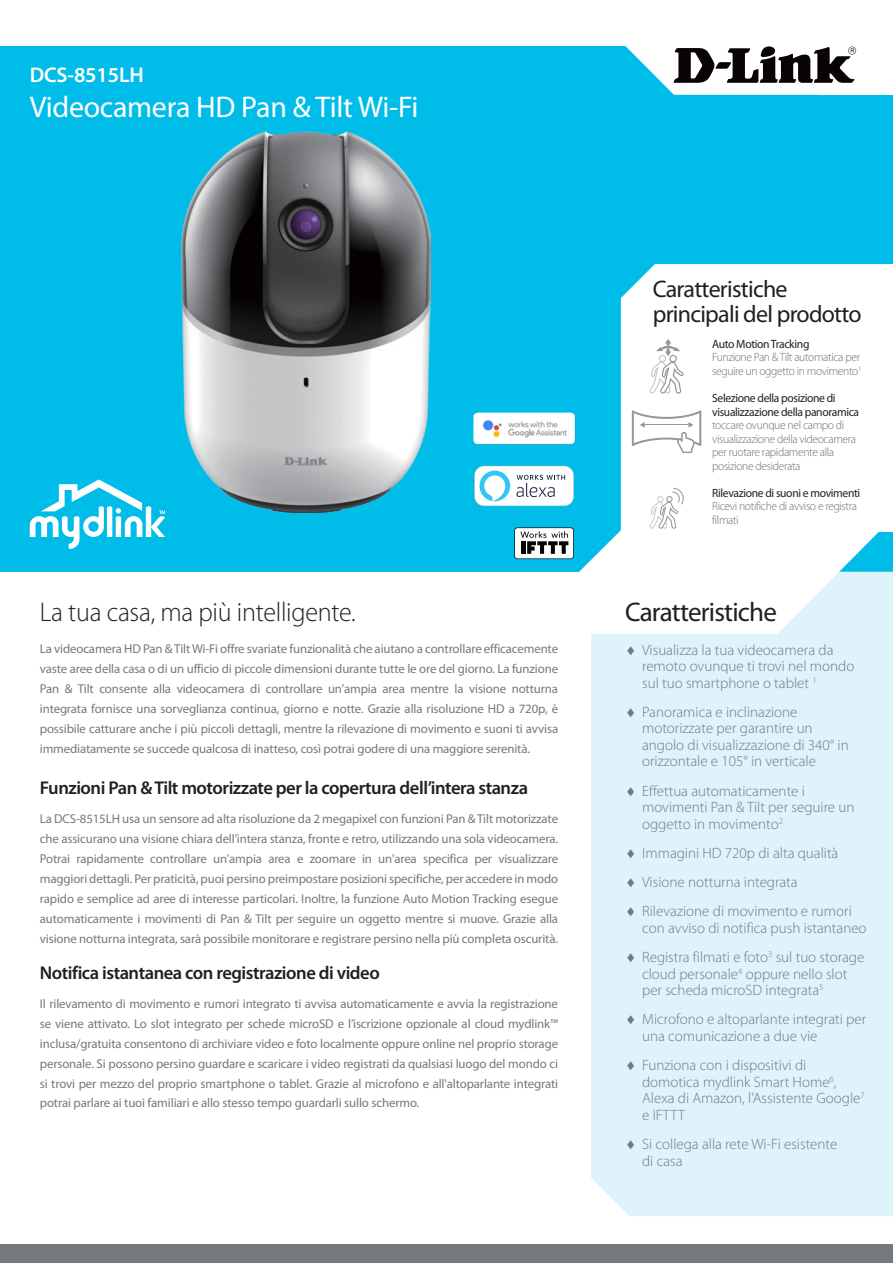
<style>
.page{position:relative;width:893px;height:1263px;background:#fff}
.page>*{position:absolute;margin:0;border:0;box-sizing:border-box;transform-origin:0 0}
.Product_Name__Cover{font:30px "Myriad Pro";letter-spacing:-.01em;color:#fff}
.t1{font:300 27px "Myriad Pro";letter-spacing:-.01em;color:#231f20}
.Features_Title{font:27px "Myriad Pro";letter-spacing:-.03em;color:#231f20}
.Highlights_Title{font:24px/25.5px "Myriad Pro";letter-spacing:-.03em;color:#231f20}
.Model_Number__Cover{font:600 21.3px "Myriad Pro";letter-spacing:-.01em;color:#fff}
.Description_Topic{font:600 18.6px "Myriad Pro";letter-spacing:-.025em;color:#231f20}
.t2{font:300 15px/16.5px "Myriad Pro";color:#75797d}
.Description_Text{font:12.9px/20px "Myriad Pro";letter-spacing:-.01em;color:#75797d;text-align:justify}
.t3{font:300 12px/13.5px "Myriad Pro";letter-spacing:-.03em;color:#6d6f71}
.s1{font-weight:400;color:#231f20}
</style>
<div class="page">
<div style="left:0;top:46px;width:893px;height:526px;background:#00bce8"></div>
<div style="left:591px;top:634px;width:302px;height:582px;background:#dff3fa"></div>
<div style="left:0;top:1245px;width:893px;height:18px;background:#75797d"></div>
<svg style="left:547px;top:298px;width:346px;height:336px"></svg>
<div style="left:621px;top:264px;width:272px;height:268px;background:#fff"></div>
<div style="left:819px;top:7px;width:74px;height:88px;background:#fff"></div>
<svg style="left:625px;top:46px;width:232px;height:49px"></svg>
<svg style="left:30px;top:479px;width:135px;height:70px"></svg>
<img style="left:182px;top:132px;width:248px;height:380px">
<img style="left:473px;top:404px;width:103px;height:40px">
<svg style="left:474px;top:466px;width:254px;height:173px"></svg>
<svg style="left:649px;top:339px;width:35px;height:55px;background:#eaeaea"></svg>
<svg style="left:631px;top:410px;width:71px;height:43px;background:#ececec"></svg>
<p class="Model_Number__Cover" style="left:30px;top:62px;width:115px">DCS-8515LH</p>
<p class="Product_Name__Cover" style="left:30px;top:89px;width:390px">Videocamera HD Pan &amp; Tilt Wi-Fi</p>
<p class="Highlights_Title" style="left:653px;top:276px;width:211px">Caratteristiche principali del prodotto</p>
<p class="t3" style="left:712px;top:337px;width:151px"><span class="s1">Auto Motion Tracking<br></span>Funzione Pan &amp; Tilt automatica per seguire un oggetto in movimento<sup>1</sup></p>
<p class="t3" style="left:712px;top:391px;width:148px"><span class="s1">Selezione della posizione di visualizzazione della panoramica </span>toccare ovunque nel campo di visualizzazione della videocamera per ruotare rapidamente alla posizione desiderata</p>
<p class="t3" style="left:712px;top:486px;width:150px"><span class="s1">Rilevazione di suoni e movimenti<br></span>Ricevi notifiche di avviso e registra filmati</p>
<p class="t1" style="left:40px;top:596px;width:317px">La tua casa, ma più intelligente.</p>
<p class="Features_Title" style="left:625px;top:595px;width:153px">Caratteristiche</p>
<p class="Description_Text" style="left:40px;top:638px;width:520px">La videocamera HD Pan &amp; Tilt Wi-Fi offre svariate funzionalità che aiutano a controllare efficacemente vaste aree della casa o di un ufficio di piccole dimensioni durante tutte le ore del giorno. La funzione Pan &amp; Tilt consente alla videocamera di controllare un'ampia area mentre la visione notturna integrata fornisce una sorveglianza continua, giorno e notte. Grazie alla risoluzione HD a 720p, è possibile catturare anche i più piccoli dettagli, mentre la rilevazione di movimento e suoni ti avvisa immediatamente se succede qualcosa di inatteso, così potrai godere di una maggiore serenità.</p>
<p class="Description_Topic" style="left:40px;top:776px;width:490px">Funzioni Pan &amp; Tilt motorizzate per la copertura dell’intera stanza</p>
<p class="Description_Text" style="left:40px;top:809px;width:520px">La DCS-8515LH usa un sensore ad alta risoluzione da 2 megapixel con funzioni Pan &amp; Tilt motorizzate che assicurano una visione chiara dell’intera stanza, fronte e retro, utilizzando una sola videocamera.<br>Potrai rapidamente controllare un'ampia area e zoomare in un'area specifica per visualizzare maggiori dettagli. Per praticità, puoi persino preimpostare posizioni specifiche, per accedere in modo rapido e semplice ad aree di interesse particolari. Inoltre, la funzione Auto Motion Tracking esegue automaticamente i movimenti di Pan &amp; Tilt per seguire un oggetto mentre si muove. Grazie alla visione notturna integrata, sarà possibile monitorare e registrare persino nella più completa oscurità.</p>
<p class="Description_Topic" style="left:40px;top:961px;width:341px">Notifica istantanea con registrazione di video</p>
<p class="Description_Text" style="left:40px;top:993px;width:520px">Il rilevamento di movimento e rumori integrato ti avvisa automaticamente e avvia la registrazione se viene attivato. Lo slot integrato per schede microSD e l’iscrizione opzionale al cloud mydlink™ inclusa/gratuita consentono di archiviare video e foto localmente oppure online nel proprio storage personale. Si possono persino guardare e scaricare i video registrati da qualsiasi luogo del mondo ci si trovi per mezzo del proprio smartphone o tablet. Grazie al microfono e all'altoparlante integrati potrai parlare ai tuoi familiari e allo stesso tempo guardarli sullo schermo.</p>
<p class="t2" style="left:642px;top:641px;width:214px;text-indent:-17px">♦ Visualizza la tua videocamera da remoto ovunque ti trovi nel mondo sul tuo smartphone o tablet <sup>1</sup></p>
<p class="t2" style="left:642px;top:703px;width:208px;text-indent:-17px">♦ Panoramica e inclinazione motorizzate per garantire un angolo di visualizzazione di 340° in orizzontale e 105° in verticale</p>
<p class="t2" style="left:642px;top:782px;width:214px;text-indent:-17px">♦ Effettua automaticamente i movimenti Pan &amp; Tilt per seguire un oggetto in movimento<sup>2</sup></p>
<p class="t2" style="left:625px;top:844px;width:215px">♦ Immagini HD 720p di alta qualità</p>
<p class="t2" style="left:625px;top:874px;width:174px">♦ Visione notturna integrata</p>
<p class="t2" style="left:642px;top:903px;width:226px;text-indent:-17px">♦ Rilevazione di movimento e rumori con avviso di notifica push istantaneo</p>
<p class="t2" style="left:642px;top:949px;width:224px;text-indent:-17px">♦ Registra filmati e foto<sup>3</sup> sul tuo storage cloud personale<sup>4</sup> oppure nello slot per scheda microSD integrata<sup>5</sup></p>
<p class="t2" style="left:642px;top:1011px;width:226px;text-indent:-17px">♦ Microfono e altoparlante integrati per una comunicazione a due vie</p>
<p class="t2" style="left:642px;top:1057px;width:224px;text-indent:-17px">♦ Funziona con i dispositivi di domotica mydlink Smart Home<sup>6</sup>,<br>Alexa di Amazon, l'Assistente Google<sup>7 </sup>e IFTTT</p>
<p class="t2" style="left:642px;top:1135px;width:197px;text-indent:-17px">♦ Si collega alla rete Wi-Fi esistente di casa</p>
</div>
